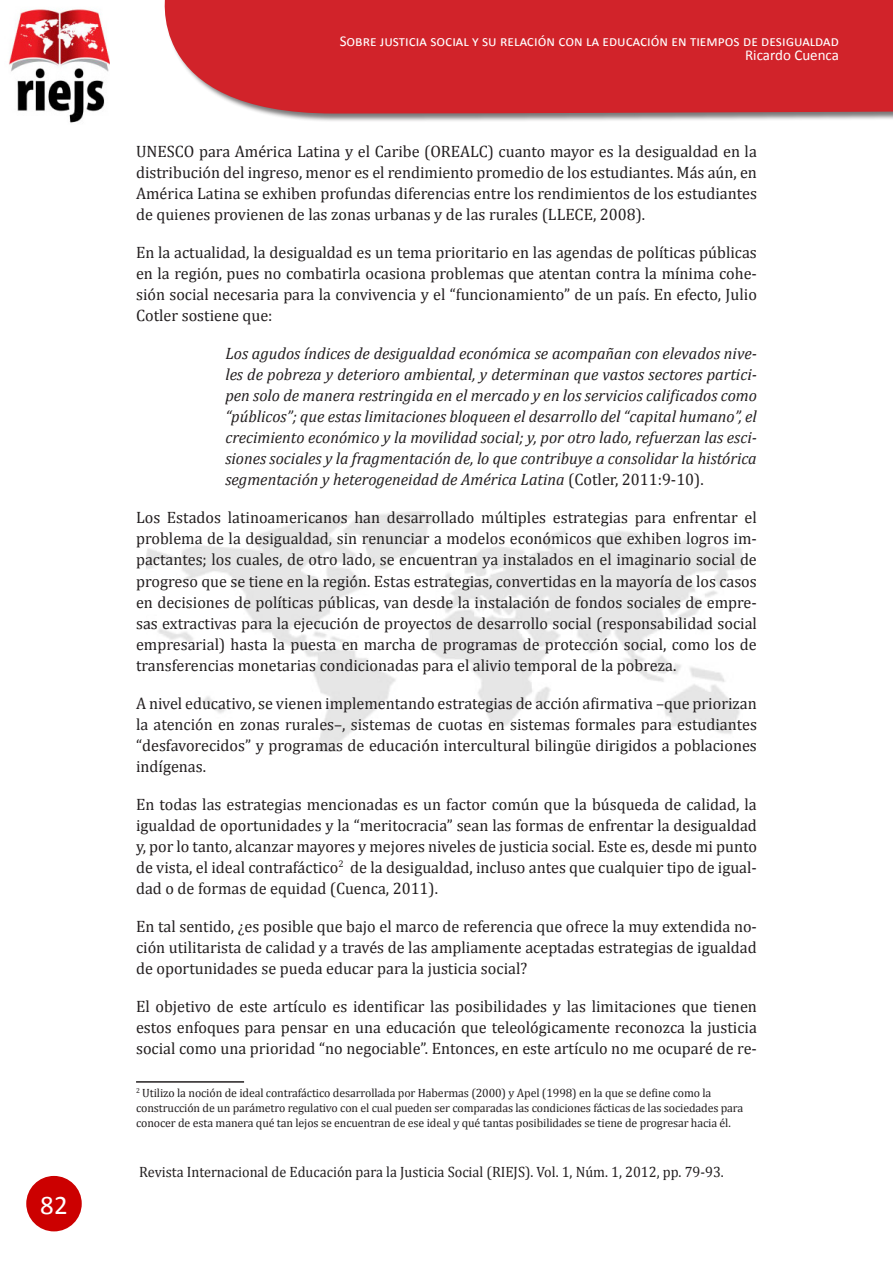
<style>
.page{position:relative;width:893px;height:1263px;background:#fff}
.page>*{position:absolute;margin:0;border:0;box-sizing:border-box;transform-origin:0 0}
.t1{font:27px "Calibri";color:#fff}
.Texto_Normal{font:16.5px/21px "Cambria";color:#231f20;text-align:justify}
.Texto_cita_textual{font:italic 16.5px/21px "Cambria";color:#231f20;text-align:justify}
.Notas{font:16.5px/21px "Cambria";color:#231f20;text-align:justify}
.t2{font:15px "Cambria";color:#231f20;scale:.95 1}
.t3{font:15px "Calibri";color:#fff}
.Notas-2{font:12px/15px "Cambria";letter-spacing:-.01em;color:#231f20}
.s1{font-style:normal}
</style>
<div class="page">
<img style="left:147px;top:512px;width:596px;height:239px">
<img style="left:8px;top:9px;width:101px;height:114px">
<div style="left:164px;top:0;width:729px;height:122px;background:#231f20;opacity:.6"></div>
<div style="left:164px;top:0;width:728px;height:114px;background:#d1232a"></div>
<hr style="left:892px;top:0;width:1px;height:122px;background:#231f20;opacity:.6">
<svg style="left:892px;top:0;width:1px;height:114px"></svg>
<div style="left:26px;top:1176px;width:56px;height:55px;background:#c00;border-radius:50%"></div>
<hr style="left:136px;top:1081px;width:108px;height:2px;background:#231f20">
<p class="t1" style="left:40px;top:1188px;width:29px">82</p>
<p class="t3" style="left:340px;top:32px;width:501px">Sobre justicia social y su relación con la educación en tiempos de desigualdad</p>
<p class="t3" style="left:745px;top:46px;width:95px">Ricardo Cuenca</p>
<p class="Notas" style="left:136px;top:141px;width:622px">UNESCO para América Latina y el Caribe (OREALC) cuanto mayor es la desigualdad en la distribución del ingreso, menor es el rendimiento promedio de los estudiantes. Más aún, en América Latina se exhiben profundas diferencias entre los rendimientos de los estudiantes de quienes provienen de las zonas urbanas y de las rurales (LLECE, 2008).</p>
<p class="Texto_Normal" style="left:136px;top:242px;width:622px">En la actualidad, la desigualdad es un tema prioritario en las agendas de políticas públicas en la región, pues no combatirla ocasiona problemas que atentan contra la mínima cohe&shy;sión social necesaria para la convivencia y el “funcionamiento” de un país. En efecto, Julio Cotler sostiene que:</p>
<p class="Texto_cita_textual" style="left:225px;top:343px;width:533px">Los agudos índices de desigualdad económica se acompañan con elevados nive&shy;les de pobreza y deterioro ambiental, y determinan que vastos sectores partici&shy;pen solo de manera restringida en el mercado y en los servicios calificados como “públicos”; que estas limitaciones bloqueen el desarrollo del “capital humano”, el crecimiento económico y la movilidad social; y, por otro lado, refuerzan las esci&shy;siones sociales y la fragmentación de, lo que contribuye a consolidar la histórica segmentación y heterogeneidad de América Latina <span class="s1">(Cotler, 2011:9-10).</span></p>
<p class="Texto_Normal" style="left:136px;top:507px;width:622px">Los Estados latinoamericanos han desarrollado múltiples estrategias para enfrentar el problema de la desigualdad, sin renunciar a modelos económicos que exhiben logros im&shy;pactantes; los cuales, de otro lado, se encuentran ya instalados en el imaginario social de progreso que se tiene en la región. Estas estrategias, convertidas en la mayoría de los casos en decisiones de políticas públicas, van desde la instalación de fondos sociales de empre&shy;sas extractivas para la ejecución de proyectos de desarrollo social (responsabilidad social empresarial) hasta la puesta en marcha de programas de protección social, como los de transferencias monetarias condicionadas para el alivio temporal de la pobreza.</p>
<p class="Texto_Normal" style="left:136px;top:692px;width:622px">A nivel educativo, se vienen implementando estrategias de acción afirmativa –que priorizan la atención en zonas rurales–, sistemas de cuotas en sistemas formales para estudiantes “desfavorecidos” y programas de educación intercultural bilingüe dirigidos a poblaciones indígenas.</p>
<p class="Texto_Normal" style="left:136px;top:793px;width:622px">En todas las estrategias mencionadas es un factor común que la búsqueda de calidad, la igualdad de oportunidades y la “meritocracia” sean las formas de enfrentar la desigualdad y, por lo tanto, alcanzar mayores y mejores niveles de justicia social. Este es, desde mi punto de vista, el ideal contrafáctico<sup>2</sup> de la desigualdad, incluso antes que cualquier tipo de igual&shy;dad o de formas de equidad (Cuenca, 2011).</p>
<p class="Texto_Normal" style="left:136px;top:915px;width:622px">En tal sentido, ¿es posible que bajo el marco de referencia que ofrece la muy extendida no&shy;ción utilitarista de calidad y a través de las ampliamente aceptadas estrategias de igualdad de oportunidades se pueda educar para la justicia social?</p>
<p class="Texto_Normal" style="left:136px;top:995px;width:622px">El objetivo de este artículo es identificar las posibilidades y las limitaciones que tienen estos enfoques para pensar en una educación que teleológicamente reconozca la justicia social como una prioridad “no negociable”. Entonces, en este artículo no me ocuparé de re-</p>
<p class="Notas-2" style="left:136px;top:1085px;width:609px"><sup>2</sup> Utilizo la noción de ideal contrafáctico desarrollada por Habermas (2000) y Apel (1998) en la que se define como la construcción de un parámetro regulativo con el cual pueden ser comparadas las condiciones fácticas de las sociedades para conocer de esta manera qué tan lejos se encuentran de ese ideal y qué tantas posibilidades se tiene de progresar hacia él.</p>
<p class="t2" style="left:139px;top:1163px;width:617px">Revista Internacional de Educación para la Justicia Social (RIEJS). Vol. 1, Núm. 1, 2012, pp. 79-93.</p>
</div>
